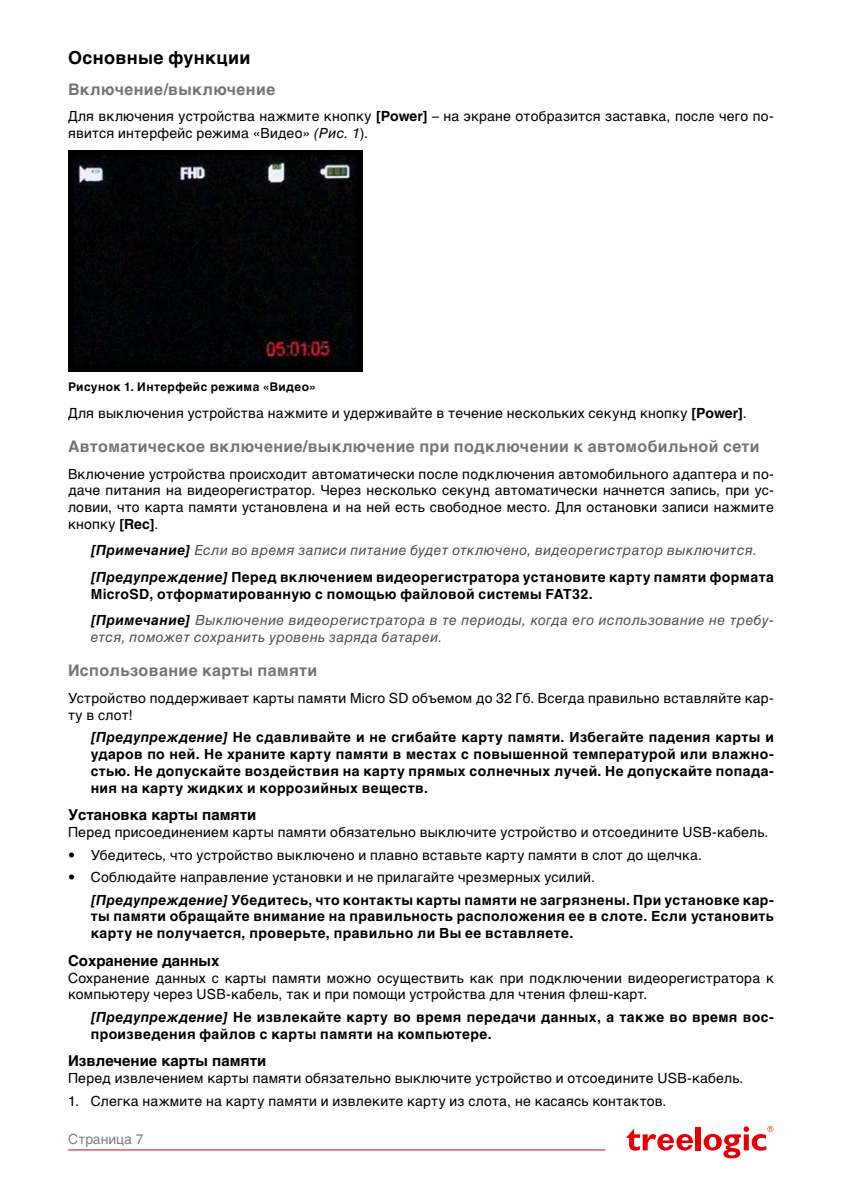
<style>
.page{position:relative;width:842px;height:1191px;background:#fff}
.page>*{position:absolute;margin:0;border:0;box-sizing:border-box;transform-origin:0 0}
.t1{font:700 18px "Helvetica C";letter-spacing:.02em;color:#000}
.t2{font:700 16px "Helvetica C";letter-spacing:.025em;color:#757378}
.t3{font:700 15px "Helvetica C";color:#000}
.t4{font:14px/16.8px "Helvetica C";letter-spacing:.015em;color:#000}
.t5{font:700 14px/16.8px "Helvetica C";letter-spacing:.03em;color:#000}
.t6{font:italic 14px/26.4px "Helvetica C";letter-spacing:.03em;color:#504f53}
.t7{font:14px "Helvetica C";color:#818084}
.t8{font:700 12px "Helvetica C";letter-spacing:.035em;color:#000}
.s1{font-weight:700}
.s2{font-style:italic}
.s3{font-weight:700;color:#000}
.s4{font-weight:700;font-style:normal;color:#000}
.s5{font-weight:700;font-style:italic}
</style>
<div class="page">
<div style="left:696px;top:1126px;width:5px;height:24px;background:#e60005"></div>
<svg style="left:704px;top:1126px;width:69px;height:32px"></svg>
<svg style="left:626px;top:1128px;width:67px;height:22px"></svg>
<hr style="left:68px;top:1149px;width:537px;height:1px;background:#e60005">
<div style="left:68px;top:150px;width:295px;height:221px;background:#040507"></div>
<p class="t1" style="left:68px;top:47px;width:184px">Основные функции</p>
<p class="t2" style="left:68px;top:80px;width:209px">Включение/выключение</p>
<p class="t4" style="left:68px;top:108px;width:707px">Для включения устройства нажмите кнопку <span class="s1">[Power]</span> – на экране отобразится заставка, после чего по&shy;явится интерфейс режима «Видео» <span class="s2">(Рис. 1</span>).</p>
<p class="t8" style="left:68px;top:380px;width:249px">Рисунок 1. Интерфейс режима «Видео»</p>
<p class="t4" style="left:68px;top:404px;width:680px">Для выключения устройства нажмите и удерживайте в течение нескольких секунд кнопку <span class="s1">[Power]</span>.</p>
<p class="t2" style="left:68px;top:437px;width:693px">Автоматическое включение/выключение при подключении к автомобильной сети</p>
<p class="t4" style="left:68px;top:465px;width:707px;text-align:justify">Включение устройства происходит автоматически после подключения автомобильного адаптера и по&shy;даче питания на видеорегистратор. Через несколько секунд автоматически начнется запись, при ус&shy;ловии, что карта памяти установлена и на ней есть свободное место. Для остановки записи нажмите кнопку <span class="s1">[Rec]</span>.</p>
<p class="t6" style="left:91px;top:537px;width:685px"><span class="s3">[Примечание]</span> Если во время записи питание будет отключено, видеорегистратор выключится. <span class="s3">[Предупреждение]</span> <span class="s4">Перед включением видеорегистратора установите карту памяти формата</span></p>
<p class="t6" style="left:91px;top:580px;width:685px"><span class="s4">MicroSD, отформатированную с помощью файловой системы FAT32.<br></span><span class="s3">[Примечание]</span> Выключение видеорегистратора в те периоды, когда его использование не требу-</p>
<p class="t6" style="left:91px;top:624px;width:353px">ется, поможет сохранить уровень заряда батареи.</p>
<p class="t2" style="left:68px;top:661px;width:251px">Использование карты памяти</p>
<p class="t4" style="left:68px;top:689px;width:707px">Устройство поддерживает карты памяти Micro SD объемом до 32 Гб. Всегда правильно вставляйте кар&shy;ту в слот!</p>
<p class="t5" style="left:91px;top:729px;width:685px;text-align:justify"><span class="s2">[Предупреждение]</span> Не сдавливайте и не сгибайте карту памяти. Избегайте падения карты и ударов по ней. Не храните карту памяти в местах с повышенной температурой или влажно&shy;стью. Не допускайте воздействия на карту прямых солнечных лучей. Не допускайте попада&shy;ния на карту жидких и коррозийных веществ.</p>
<p class="t3" style="left:68px;top:806px;width:190px">Установка карты памяти</p>
<p class="t4" style="left:68px;top:824px;width:702px">Перед присоединением карты памяти обязательно выключите устройство и отсоедините USB-кабель.</p>
<p class="t4" style="left:68px;top:846px;width:635px">• Убедитесь, что устройство выключено и плавно вставьте карту памяти в слот до щелчка.</p>
<p class="t4" style="left:91px;top:866px;width:685px;line-height:22.4px;text-indent:-23px">• Соблюдайте направление установки и не прилагайте чрезмерных усилий.<br><span class="s5">[Предупреждение]</span> <span class="s1">Убедитесь, что контакты карты памяти не загрязнены. При установке кар-</span></p>
<p class="t5" style="left:91px;top:908px;width:685px">ты памяти обращайте внимание на правильность расположения ее в слоте. Если установить карту не получается, проверьте, правильно ли Вы ее вставляете.</p>
<p class="t3" style="left:68px;top:952px;width:153px">Сохранение данных</p>
<p class="t4" style="left:68px;top:969px;width:707px">Сохранение данных с карты памяти можно осуществить как при подключении видеорегистратора к компьютеру через USB-кабель, так и при помощи устройства для чтения флеш-карт.</p>
<p class="t5" style="left:91px;top:1008px;width:685px"><span class="s2">[Предупреждение]</span> Не извлекайте карту во время передачи данных, а также во время вос&shy;произведения файлов с карты памяти на компьютере.</p>
<p class="t3" style="left:68px;top:1052px;width:200px">Извлечение карты памяти</p>
<p class="t4" style="left:68px;top:1070px;width:677px">Перед извлечением карты памяти обязательно выключите устройство и отсоедините USB-кабель.</p>
<p class="t4" style="left:68px;top:1092px;width:600px">1. Слегка нажмите на карту памяти и извлеките карту из слота, не касаясь контактов.</p>
<p class="t7" style="left:68px;top:1130px;width:77px">Страница 7</p>
</div>
